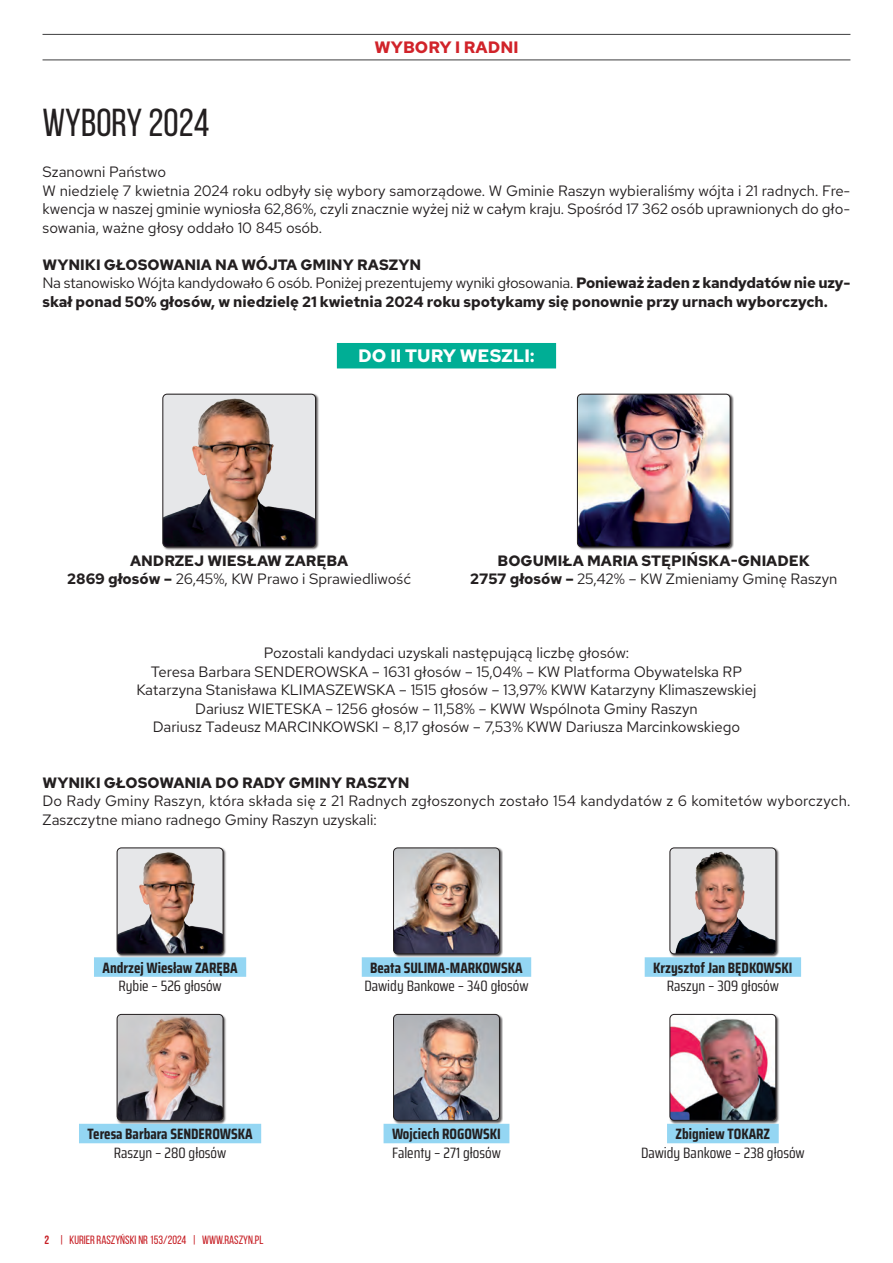
<style>
.page{position:relative;width:893px;height:1263px;background:#fff}
.page>*{position:absolute;margin:0;border:0;box-sizing:border-box;transform-origin:0 0}
._01_tytul{font:39px "Bebas Neue";color:#231f20}
._03_tekst{font:700 18px "Red Hat Text";color:#fff}
.t1{font:700 16.5px "Red Hat Text";color:#d1232a}
._03_tekst-2{font:15px/18.5px "Red Hat Text";color:#231f20}
._03_tekst-3{font:700 15px/18.5px "Red Hat Text";color:#231f20}
._03_tekst-4{font:700 15px "Saira Condensed";color:#231f20}
._03_tekst-5{font:15px "Saira Condensed";color:#231f20}
.t2{font:12px "Bebas Neue";color:#c61c22}
.s1{font-weight:400}
.s2{font-weight:700}
</style>
<div class="page">
<div style="left:94px;top:957px;width:152px;height:20px;background:#94d6f3"></div>
<div style="left:116px;top:847px;width:111px;height:110px;background:#231f20;opacity:.75"></div>
<img style="left:117px;top:848px;width:106px;height:106px">
<div style="left:117px;top:848px;width:106px;height:106px;border:1px solid #231f20;border-radius:4px"></div>
<div style="left:362px;top:957px;width:169px;height:20px;background:#94d6f3"></div>
<div style="left:393px;top:847px;width:110px;height:110px;background:#231f20;opacity:.75"></div>
<img style="left:393px;top:848px;width:106px;height:106px">
<div style="left:393px;top:848px;width:107px;height:106px;border:1px solid #231f20;border-radius:4px"></div>
<div style="left:645px;top:957px;width:156px;height:20px;background:#94d6f3"></div>
<div style="left:669px;top:847px;width:110px;height:110px;background:#231f20;opacity:.75"></div>
<img style="left:670px;top:848px;width:106px;height:106px">
<div style="left:670px;top:848px;width:106px;height:106px;border:1px solid #231f20;border-radius:4px"></div>
<div style="left:79px;top:1124px;width:182px;height:19px;background:#94d6f3"></div>
<div style="left:116px;top:1014px;width:111px;height:110px;background:#231f20;opacity:.75"></div>
<img style="left:117px;top:1014px;width:106px;height:106px">
<div style="left:117px;top:1014px;width:106px;height:106px;border:1px solid #231f20;border-radius:4px"></div>
<div style="left:384px;top:1124px;width:125px;height:19px;background:#94d6f3"></div>
<div style="left:393px;top:1014px;width:110px;height:110px;background:#231f20;opacity:.75"></div>
<img style="left:393px;top:1014px;width:106px;height:106px">
<div style="left:393px;top:1014px;width:107px;height:106px;border:1px solid #231f20;border-radius:4px"></div>
<div style="left:667px;top:1124px;width:112px;height:19px;background:#94d6f3"></div>
<div style="left:669px;top:1014px;width:110px;height:110px;background:#231f20;opacity:.75"></div>
<img style="left:670px;top:1014px;width:106px;height:106px">
<div style="left:670px;top:1014px;width:106px;height:106px;border:1px solid #231f20;border-radius:4px"></div>
<hr style="left:43px;top:34px;width:807px;height:1px;background:#3e3e3f">
<hr style="left:43px;top:60px;width:807px;height:1px;background:#3e3e3f">
<div style="left:337px;top:343px;width:219px;height:25px;background:#00ae95"></div>
<div style="left:162px;top:393px;width:157px;height:158px;background:#231f20;opacity:.75"></div>
<img style="left:163px;top:394px;width:153px;height:153px">
<div style="left:163px;top:394px;width:153px;height:153px;border:1px solid #231f20;border-radius:4px"></div>
<div style="left:577px;top:393px;width:157px;height:158px;background:#231f20;opacity:.75"></div>
<img style="left:577px;top:394px;width:153px;height:153px">
<div style="left:577px;top:394px;width:153px;height:153px;border:1px solid #231f20;border-radius:4px"></div>
<p class="t1" style="left:375px;top:36px;width:145px">WYBORY I RADNI</p>
<p class="_01_tytul" style="left:43px;top:101px;width:168px">WYBORY 2024</p>
<p class="_03_tekst-2" style="left:43px;top:162px;width:125px">Szanowni Państwo</p>
<p class="_03_tekst-2" style="left:43px;top:181px;width:809px;text-align:justify">W niedzielę 7 kwietnia 2024 roku odbyły się wybory samorządowe. W Gminie Raszyn wybieraliśmy wójta i 21 radnych. Fre&shy;kwencja w naszej gminie wyniosła 62,86%, czyli znacznie wyżej niż w całym kraju. Spośród 17 362 osób uprawnionych do gło&shy;sowania, ważne głosy oddało 10 845 osób.</p>
<p class="_03_tekst-3" style="left:43px;top:255px;width:380px">WYNIKI GŁOSOWANIA NA WÓJTA GMINY RASZYN</p>
<p class="_03_tekst-3" style="left:43px;top:273px;width:809px"><span class="s1">Na stanowisko Wójta kandydowało 6 osób. Poniżej prezentujemy wyniki głosowania.</span> Ponieważ żaden z kandydatów nie uzy&shy;skał ponad 50% głosów, w niedzielę 21 kwietnia 2024 roku spotykamy się ponownie przy urnach wyborczych.</p>
<p class="_03_tekst" style="left:358px;top:344px;width:178px">DO II TURY WESZLI:</p>
<p class="_03_tekst-3" style="left:130px;top:551px;width:220px">ANDRZEJ WIESŁAW ZARĘBA</p>
<p class="_03_tekst-2" style="left:67px;top:569px;width:345px"><span class="s2">2869 głosów –</span> 26,45%, KW Prawo i Sprawiedliwość</p>
<p class="_03_tekst-3" style="left:498px;top:551px;width:314px">BOGUMIŁA MARIA STĘPIŃSKA-GNIADEK</p>
<p class="_03_tekst-2" style="left:470px;top:569px;width:369px"><span class="s2">2757 głosów –</span> 25,42% – KW Zmieniamy Gminę Raszyn</p>
<p class="_03_tekst-2" style="left:264px;top:643px;width:367px">Pozostali kandydaci uzyskali następującą liczbę głosów:</p>
<p class="_03_tekst-2" style="left:151px;top:662px;width:593px">Teresa Barbara SENDEROWSKA – 1631 głosów – 15,04% – KW Platforma Obywatelska RP</p>
<p class="_03_tekst-2" style="left:136px;top:680px;width:622px">Katarzyna Stanisława KLIMASZEWSKA – 1515 głosów – 13,97% KWW Katarzyny Klimaszewskiej</p>
<p class="_03_tekst-2" style="left:195px;top:699px;width:504px">Dariusz WIETESKA – 1256 głosów – 11,58% – KWW Wspólnota Gminy Raszyn</p>
<p class="_03_tekst-2" style="left:153px;top:717px;width:589px">Dariusz Tadeusz MARCINKOWSKI – 8,17 głosów – 7,53% KWW Dariusza Marcinkowskiego</p>
<p class="_03_tekst-3" style="left:43px;top:773px;width:369px">WYNIKI GŁOSOWANIA DO RADY GMINY RASZYN</p>
<p class="_03_tekst-2" style="left:43px;top:791px;width:809px">Do Rady Gminy Raszyn, która składa się z 21 Radnych zgłoszonych zostało 154 kandydatów z 6 komitetów wyborczych.<br>Zaszczytne miano radnego Gminy Raszyn uzyskali:</p>
<p class="_03_tekst-4" style="left:102px;top:956px;width:137px">Andrzej Wiesław ZARĘBA</p>
<p class="_03_tekst-5" style="left:118px;top:975px;width:105px">Rybie – 526 głosów</p>
<p class="_03_tekst-4" style="left:87px;top:1122px;width:167px">Teresa Barbara SENDEROWSKA</p>
<p class="_03_tekst-5" style="left:114px;top:1141px;width:114px">Raszyn – 280 głosów</p>
<p class="t2" style="left:45px;top:1233px;width:220px"><span class="s2">2</span> | KURIER RASZYŃSKI NR 153/2024 | WWW.RASZYN.PL</p>
<p class="_03_tekst-4" style="left:370px;top:956px;width:154px">Beata SULIMA-MARKOWSKA</p>
<p class="_03_tekst-5" style="left:364px;top:975px;width:166px">Dawidy Bankowe – 340 głosów</p>
<p class="_03_tekst-4" style="left:392px;top:1122px;width:110px">Wojciech ROGOWSKI</p>
<p class="_03_tekst-5" style="left:392px;top:1141px;width:110px">Falenty – 271 głosów</p>
<p class="_03_tekst-4" style="left:653px;top:956px;width:141px">Krzysztof Jan BĘDKOWSKI</p>
<p class="_03_tekst-5" style="left:667px;top:975px;width:114px">Raszyn – 309 głosów</p>
<p class="_03_tekst-4" style="left:676px;top:1122px;width:96px">Zbigniew TOKARZ</p>
<p class="_03_tekst-5" style="left:641px;top:1141px;width:165px">Dawidy Bankowe – 238 głosów</p>
</div>
